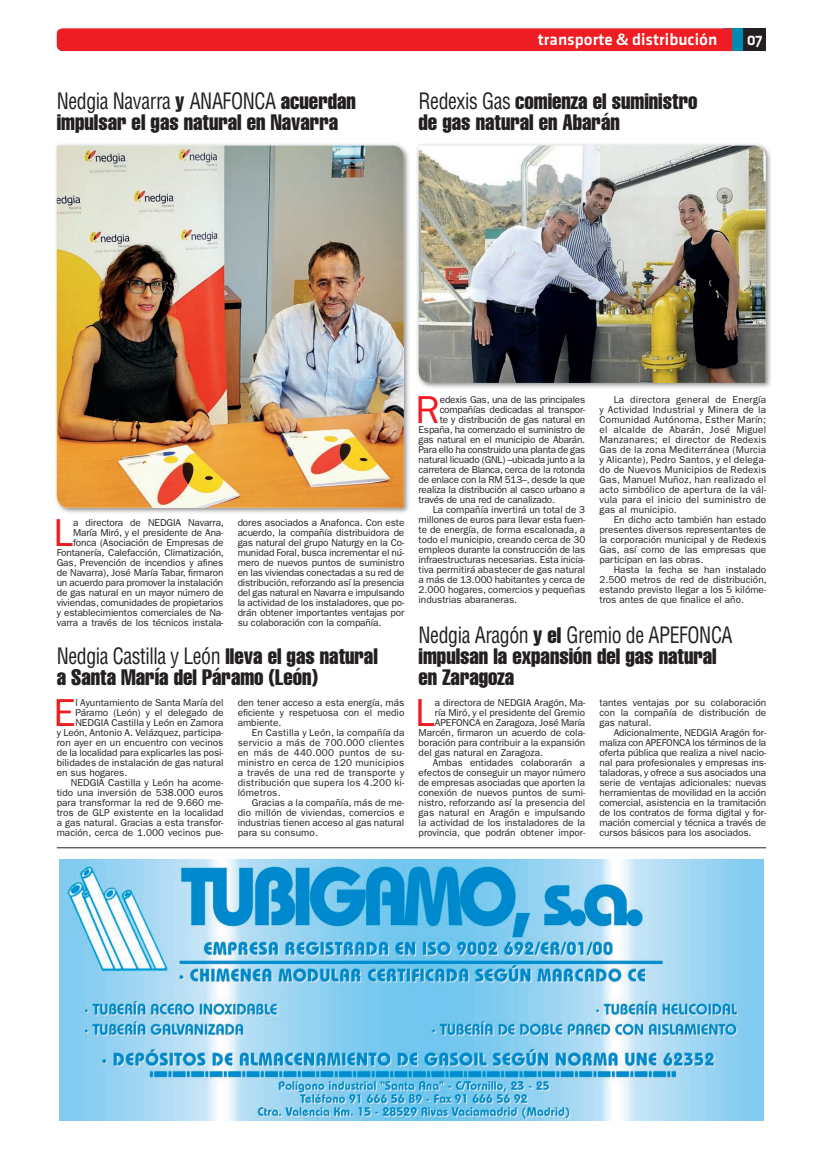
<style>
.page{position:relative;width:823px;height:1163px;background:#fff}
.page>*{position:absolute;margin:0;border:0;box-sizing:border-box;transform-origin:0 0}
.t1{font:39.1px "ITC Franklin Gothic Std";color:#ee1d23}
.t2{font:22px/21px "Helvetica LT Std Comp";color:#231f20}
.t3{font:condensed 22px "Helvetica LT Std";letter-spacing:-.02em;color:#231f20;scale:.9 1}
.t4{font:18px "Klavika Medium OSF";color:#fff;scale:.9 1}
.t5{font:17px "Klavika Medium OSF";color:#fff}
.t6{font:10px/10px "ITC Franklin Gothic Std";color:#231f20;text-align:justify}
.t7{font:10px "ITC Franklin Gothic Std";letter-spacing:-.02em;color:#231f20}
.t8{font:10px "ITC Franklin Gothic Std";letter-spacing:-.03em;color:#231f20}
.s1{font-family:"Helvetica LT Std Comp";font-stretch:normal}
.s2{font-family:"ITC Franklin Gothic Std";font-weight:500}
.s3{font-family:"Helvetica LT Std";font-stretch:condensed}
</style>
<div class="page">
<svg style="left:731px;top:28px;width:12px;height:23px"></svg>
<div style="left:743px;top:28px;width:22px;height:23px;background:#231f20"></div>
<div style="left:57px;top:28px;width:674px;height:23px;background:#ee1d23"></div>
<div style="left:54px;top:143px;width:356px;height:371px;background:#231f20;opacity:.5"></div>
<img style="left:57px;top:146px;width:346px;height:361px">
<div style="left:415px;top:143px;width:357px;height:247px;background:#231f20;opacity:.5"></div>
<img style="left:418px;top:146px;width:347px;height:237px">
<img style="left:60px;top:859px;width:702px;height:261px">
<hr style="left:57px;top:847px;width:708px;height:1px;background:#231f20">
<h2 class="t3" style="left:57px;top:88px;width:333px">Nedgia Navarra <span class="s1">y</span> ANAFONCA <span class="s1">acuerdan</span></h2>
<h2 class="t2" style="left:57px;top:112px;width:283px">impulsar el gas natural en Navarra</h2>
<h3 class="t5" style="left:537px;top:30px;width:181px">transporte <span class="s2">&amp;</span> distribución</h3>
<h3 class="t4" style="left:746px;top:29px;width:19px">07</h3>
<h2 class="t2" style="left:418px;top:91px;width:280px"><span class="s3">Redexis Gas</span> comienza el suministro de gas natural en Abarán</h2>
<p class="t6" style="left:57px;top:517px;width:169px;text-align:right">a directora de NEDGIA Navarra, María Miró, y el presidente de Ana&shy;fonca (Asociación de Empresas de Fontanería, Calefacción, Climatización, Gas, Prevención de incendios y afines de Navarra), José María Tabar, firmaron un acuerdo para promover la instalación de gas natural en un mayor número de viviendas, comunidades de propietarios y establecimientos comerciales de Na&shy;varra a través de los técnicos instala-</p>
<h1 class="t1" style="left:53px;top:510px;width:21px">L</h1>
<p class="t6" style="left:237px;top:517px;width:168px">dores asociados a Anafonca. Con este acuerdo, la compañía distribuidora de gas natural del grupo Naturgy en la Co&shy;munidad Foral, busca incrementar el nú&shy;mero de nuevos puntos de suministro en las viviendas conectadas a su red de distribución, reforzando así la presencia del gas natural en Navarra e impulsando la actividad de los instaladores, que po&shy;drán obtener importantes ventajas por su colaboración con la compañía.</p>
<h2 class="t3" style="left:57px;top:642px;width:358px">Nedgia Castilla y León <span class="s1">lleva el gas natural</span></h2>
<h2 class="t2" style="left:57px;top:666px;width:263px">a Santa María del Páramo (León)</h2>
<h1 class="t1" style="left:53px;top:690px;width:23px">E</h1>
<p class="t6" style="left:75px;top:698px;width:149px">l Ayuntamiento de Santa María del</p>
<p class="t6" style="left:75px;top:708px;width:149px">Páramo (León) y el delegado de</p>
<p class="t6" style="left:75px;top:718px;width:149px">NEDGIA Castilla y León en Zamora</p>
<p class="t6" style="left:57px;top:728px;width:168px">y León, Antonio A. Velázquez, participa-</p>
<p class="t6" style="left:57px;top:738px;width:168px">ron ayer en un encuentro con vecinos</p>
<p class="t6" style="left:57px;top:748px;width:168px">de la localidad para explicarles las posi-</p>
<p class="t6" style="left:57px;top:758px;width:168px">bilidades de instalación de gas natural</p>
<p class="t6" style="left:57px;top:768px;width:72px">en sus hogares.</p>
<p class="t6" style="left:71px;top:778px;width:154px">NEDGIA Castilla y León ha acome-</p>
<p class="t6" style="left:57px;top:788px;width:168px">tido una inversión de 538.000 euros</p>
<p class="t6" style="left:57px;top:798px;width:168px">para transformar la red de 9.660 me-</p>
<p class="t6" style="left:57px;top:808px;width:168px">tros de GLP existente en la localidad</p>
<p class="t6" style="left:57px;top:818px;width:168px">a gas natural. Gracias a esta transfor-</p>
<p class="t6" style="left:57px;top:828px;width:168px">mación, cerca de 1.000 vecinos pue-</p>
<p class="t6" style="left:237px;top:698px;width:168px">den tener acceso a esta energía, más eficiente y respetuosa con el medio ambiente.</p>
<p class="t6" style="left:237px;top:728px;width:168px;text-indent:14px">En Castilla y León, la compañía da servicio a más de 700.000 clientes en más de 440.000 puntos de su&shy;ministro en cerca de 120 municipios a través de una red de transporte y distribución que supera los 4.200 ki&shy;lómetros.</p>
<p class="t6" style="left:237px;top:798px;width:168px;text-indent:14px">Gracias a la compañía, más de me&shy;dio millón de viviendas, comercios e industrias tienen acceso al gas natural para su consumo.</p>
<h1 class="t1" style="left:415px;top:387px;width:26px">R</h1>
<p class="t7" style="left:439px;top:394px;width:147px">edexis Gas, una de las principales</p>
<p class="t7" style="left:439px;top:404px;width:147px">compañías dedicadas al transpor-</p>
<p class="t7" style="left:439px;top:414px;width:147px">te y distribución de gas natural en</p>
<p class="t7" style="left:418px;top:424px;width:168px">España, ha comenzado el suministro de</p>
<p class="t7" style="left:418px;top:434px;width:168px">gas natural en el municipio de Abarán.</p>
<p class="t8" style="left:418px;top:444px;width:168px">Para ello ha construido una planta de gas</p>
<p class="t7" style="left:418px;top:454px;width:168px">natural licuado (GNL) –ubicada junto a la</p>
<p class="t7" style="left:418px;top:464px;width:168px">carretera de Blanca, cerca de la rotonda</p>
<p class="t7" style="left:418px;top:474px;width:168px">de enlace con la RM 513–, desde la que</p>
<p class="t7" style="left:418px;top:484px;width:168px">realiza la distribución al casco urbano a</p>
<p class="t7" style="left:418px;top:494px;width:138px">través de una red de canalizado.</p>
<p class="t6" style="left:432px;top:505px;width:154px">La compañía invertirá un total de 3</p>
<p class="t6" style="left:418px;top:515px;width:168px">millones de euros para llevar esta fuen-</p>
<p class="t6" style="left:418px;top:525px;width:168px">te de energía, de forma escalonada, a</p>
<p class="t6" style="left:418px;top:535px;width:168px">todo el municipio, creando cerca de 30</p>
<p class="t6" style="left:418px;top:545px;width:168px">empleos durante la construcción de las</p>
<p class="t6" style="left:418px;top:555px;width:168px">infraestructuras necesarias. Esta inicia-</p>
<p class="t6" style="left:418px;top:565px;width:168px">tiva permitirá abastecer de gas natural</p>
<p class="t6" style="left:418px;top:575px;width:168px">a más de 13.000 habitantes y cerca de</p>
<p class="t6" style="left:418px;top:585px;width:168px">2.000 hogares, comercios y pequeñas</p>
<p class="t6" style="left:418px;top:594px;width:100px">industrias abaraneras.</p>
<p class="t6" style="left:599px;top:395px;width:168px;text-indent:14px">La directora general de Energía y Actividad Industrial y Minera de la Comunidad Autónoma, Esther Marín; el alcalde de Abarán, José Miguel Manzanares; el director de Redexis Gas de la zona Mediterránea (Murcia y Alicante), Pedro Santos, y el delega&shy;do de Nuevos Municipios de Redexis Gas, Manuel Muñoz, han realizado el acto simbólico de apertura de la vál&shy;vula para el inicio del suministro de gas al municipio.</p>
<p class="t6" style="left:599px;top:515px;width:168px;text-indent:14px">En dicho acto también han estado presentes diversos representantes de la corporación municipal y de Redexis Gas, así como de las empresas que participan en las obras.</p>
<p class="t6" style="left:599px;top:565px;width:169px;text-indent:14px">Hasta la fecha se han instalado 2.500 metros de red de distribución, estando previsto llegar a los 5 kilóme&shy;tros antes de que finalice el año.</p>
<h2 class="t3" style="left:418px;top:621px;width:350px">Nedgia Aragón <span class="s1">y el</span> Gremio de APEFONCA</h2>
<h2 class="t2" style="left:418px;top:645px;width:299px">impulsan la expansión del gas natural en Zaragoza</h2>
<h1 class="t1" style="left:415px;top:690px;width:21px">L</h1>
<p class="t6" style="left:434px;top:698px;width:152px">a directora de NEDGIA Aragón, Ma-</p>
<p class="t6" style="left:434px;top:708px;width:152px">ría Miró, y el presidente del Gremio</p>
<p class="t6" style="left:434px;top:718px;width:152px">APEFONCA en Zaragoza, José María</p>
<p class="t6" style="left:418px;top:728px;width:168px">Marcén, firmaron un acuerdo de cola-</p>
<p class="t6" style="left:418px;top:738px;width:168px">boración para contribuir a la expansión</p>
<p class="t6" style="left:418px;top:748px;width:126px">del gas natural en Zaragoza.</p>
<p class="t6" style="left:432px;top:758px;width:154px">Ambas entidades colaborarán a</p>
<p class="t6" style="left:418px;top:768px;width:168px">efectos de conseguir un mayor número</p>
<p class="t6" style="left:418px;top:778px;width:168px">de empresas asociadas que aporten la</p>
<p class="t6" style="left:418px;top:788px;width:168px">conexión de nuevos puntos de sumi-</p>
<p class="t6" style="left:418px;top:798px;width:168px">nistro, reforzando así la presencia del</p>
<p class="t6" style="left:418px;top:808px;width:168px">gas natural en Aragón e impulsando</p>
<p class="t6" style="left:418px;top:818px;width:168px">la actividad de los instaladores de la</p>
<p class="t6" style="left:418px;top:828px;width:168px">provincia, que podrán obtener impor-</p>
<p class="t6" style="left:599px;top:698px;width:168px">tantes ventajas por su colaboración con la compañía de distribución de gas natural.</p>
<p class="t6" style="left:599px;top:728px;width:168px;text-indent:14px">Adicionalmente, NEDGIA Aragón for&shy;maliza con APEFONCA los términos de la oferta pública que realiza a nivel nacio&shy;nal para profesionales y empresas ins&shy;taladoras, y ofrece a sus asociados una serie de ventajas adicionales: nuevas herramientas de movilidad en la acción comercial, asistencia en la tramitación de los contratos de forma digital y for&shy;mación comercial y técnica a través de cursos básicos para los asociados.</p>
</div>
